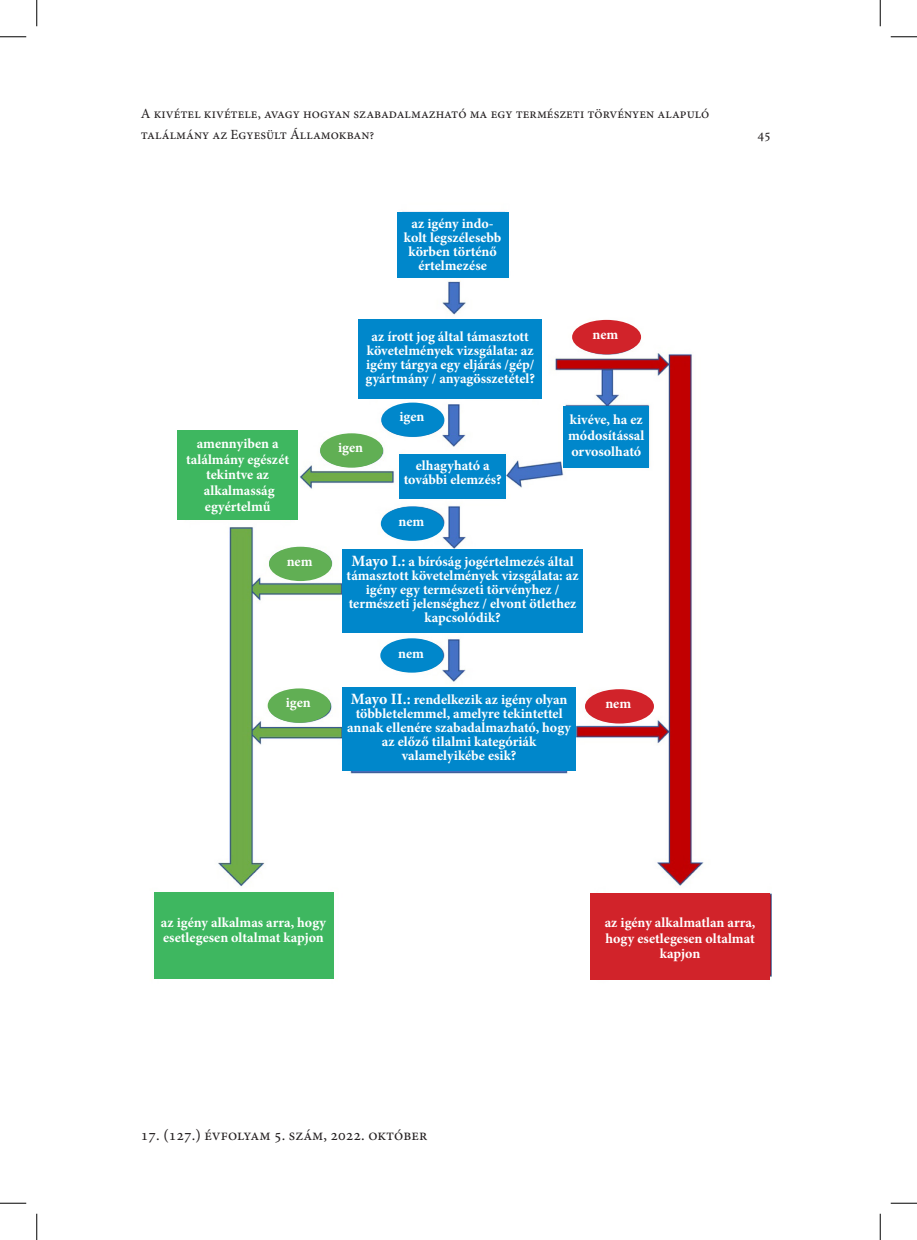
<style>
.page{position:relative;width:917px;height:1240px;background:#fff}
.page>*{position:absolute;margin:0;border:0;box-sizing:border-box;transform-origin:0 0}
.t1{font:15.75px "Minion Pro";color:#231f20}
.szöveg_beütnincs{font:700 14px/14px "Minion Pro";color:#fff;text-align:center}
.t2{font:14px/21px "Minion Pro";color:#231f20}
.s1{font-size:15.75px}
</style>
<div class="page">
<img style="left:177px;top:211px;width:594px;height:769px">
<div style="left:358px;top:319px;width:184px;height:79px;background:#0087cb"></div>
<div style="left:397px;top:212px;width:111px;height:65px;background:#0087cb"></div>
<div style="left:400px;top:454px;width:106px;height:44px;background:#0087cb"></div>
<div style="left:342px;top:549px;width:241px;height:84px;background:#0087cb"></div>
<div style="left:342px;top:687px;width:234px;height:84px;background:#0087cb"></div>
<div style="left:563px;top:406px;width:86px;height:62px;background:#0087cb"></div>
<div style="left:381px;top:402px;width:63px;height:35px;background:#0087cb;border-radius:50%"></div>
<div style="left:381px;top:506px;width:63px;height:35px;background:#0087cb;border-radius:50%"></div>
<div style="left:380px;top:638px;width:63px;height:34px;background:#0087cb;border-radius:50%"></div>
<div style="left:178px;top:429px;width:120px;height:90px;background:#3eb760"></div>
<div style="left:154px;top:892px;width:179px;height:87px;background:#3eb760"></div>
<div style="left:320px;top:433px;width:63px;height:34px;background:#61af54;border-radius:50%"></div>
<div style="left:268px;top:688px;width:63px;height:34px;background:#61af54;border-radius:50%"></div>
<div style="left:269px;top:546px;width:63px;height:35px;background:#61af54;border-radius:50%"></div>
<div style="left:572px;top:320px;width:69px;height:34px;background:#d1232a;border-radius:50%"></div>
<div style="left:585px;top:689px;width:69px;height:34px;background:#d1232a;border-radius:50%"></div>
<div style="left:590px;top:892px;width:180px;height:87px;background:#d1232a"></div>
<svg style="left:0;top:36px;width:26px;height:1px"></svg>
<svg style="left:891px;top:36px;width:26px;height:1px"></svg>
<svg style="left:0;top:1202px;width:26px;height:1px"></svg>
<svg style="left:891px;top:1202px;width:26px;height:1px"></svg>
<svg style="left:36px;top:0;width:1px;height:26px"></svg>
<svg style="left:36px;top:1213px;width:1px;height:26px"></svg>
<svg style="left:880px;top:0;width:1px;height:26px"></svg>
<svg style="left:880px;top:1213px;width:1px;height:26px"></svg>
<p class="t2" style="left:141px;top:103px;width:570px">A kivétel kivétele, avagy hogyan szabadalmazható ma egy természeti törvényen alapuló találmány az Egyesült Államokban?</p>
<p class="szöveg_beütnincs" style="left:404px;top:216px;width:99px">az igény indo&shy;kolt legszélesebb körben történő értelmezése</p>
<p class="szöveg_beütnincs" style="left:365px;top:329px;width:171px">az írott jog által támasztott követelmények vizsgálata: az igény tárgya egy eljárás /gép/ gyártmány / anyagösszetétel?</p>
<p class="szöveg_beütnincs" style="left:592px;top:327px;width:27px">nem</p>
<p class="szöveg_beütnincs" style="left:186px;top:435px;width:105px;line-height:15.8px">amennyiben a találmány egészét tekintve az alkalmasság egyértelmű</p>
<p class="szöveg_beütnincs" style="left:338px;top:440px;width:26px">igen</p>
<p class="szöveg_beütnincs" style="left:399px;top:409px;width:26px">igen</p>
<p class="szöveg_beütnincs" style="left:404px;top:459px;width:100px">elhagyható a további elemzés?</p>
<p class="szöveg_beütnincs" style="left:568px;top:412px;width:78px;line-height:15.8px;text-align:justify">kivéve, ha ez módosítással orvosolható</p>
<p class="szöveg_beütnincs" style="left:399px;top:514px;width:27px">nem</p>
<p class="szöveg_beütnincs" style="left:287px;top:554px;width:27px">nem</p>
<p class="szöveg_beütnincs" style="left:347px;top:554px;width:234px"><span class="s1">Mayo I.:</span> a bíróság jogértelmezés által támasztott követelmények vizsgálata: az igény egy természeti törvényhez / természeti jelenséghez / elvont ötlethez kapcsolódik?</p>
<p class="szöveg_beütnincs" style="left:398px;top:646px;width:27px">nem</p>
<p class="szöveg_beütnincs" style="left:286px;top:695px;width:26px">igen</p>
<p class="szöveg_beütnincs" style="left:347px;top:692px;width:225px"><span class="s1">Mayo II.:</span> rendelkezik az igény olyan többletelemmel, amelyre tekintettel annak ellenére szabadalmazható, hogy az előző tilalmi kategóriák valamelyikébe esik?</p>
<p class="szöveg_beütnincs" style="left:605px;top:696px;width:27px">nem</p>
<p class="t2" style="left:757px;top:124px;width:15px">45</p>
<p class="szöveg_beütnincs" style="left:161px;top:913px;width:167px;line-height:15.8px;text-align:left">az igény alkalmas arra, hogy esetlegesen oltalmat kapjon</p>
<p class="t1" style="left:141px;top:1124px;width:288px">17. (127.) évfolyam 5. szám, 2022. október</p>
<p class="szöveg_beütnincs" style="left:605px;top:914px;width:152px;line-height:15.8px">az igény alkalmatlan arra, hogy esetlegesen oltalmat kapjon</p>
</div>
